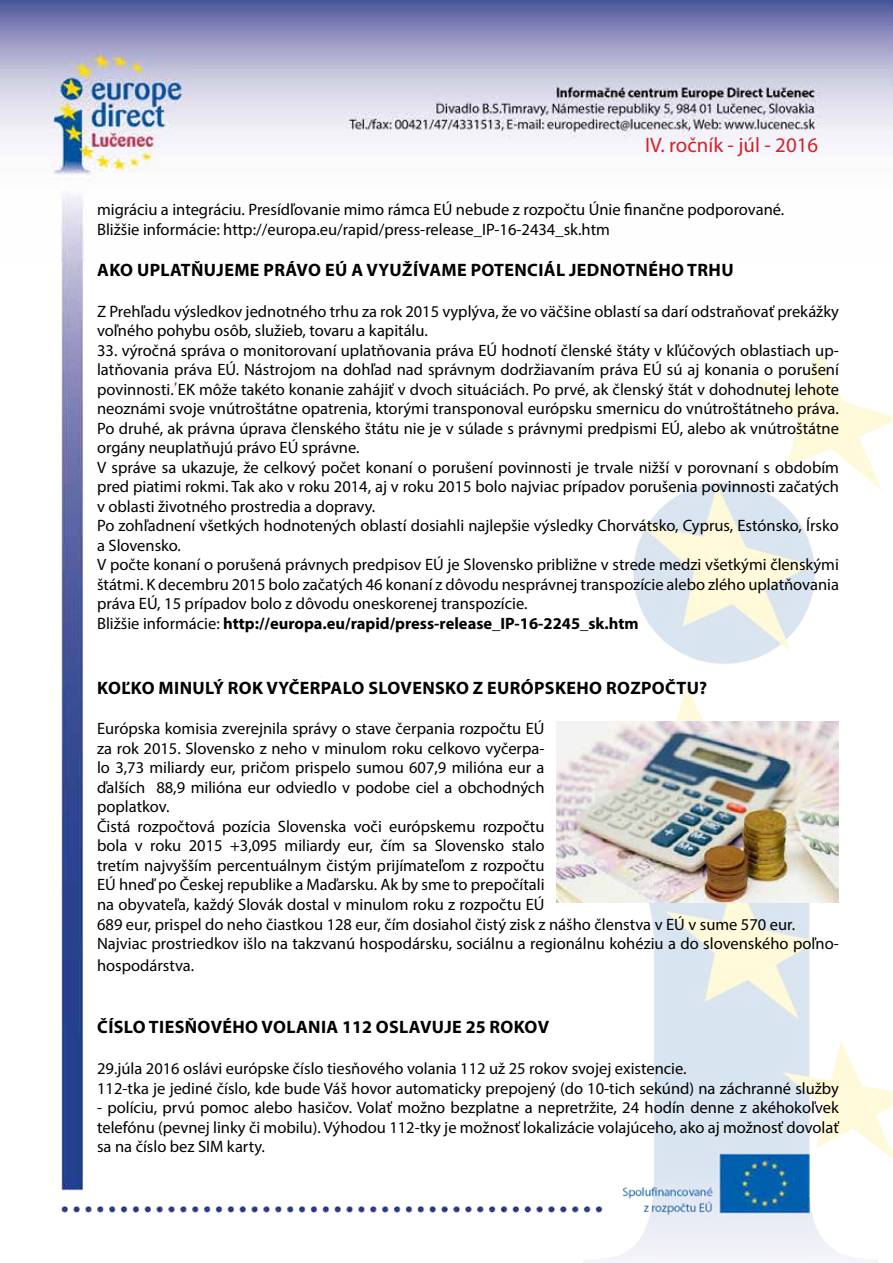
<style>
.page{position:relative;width:893px;height:1263px;background:#fff}
.page>*{position:absolute;margin:0;border:0;box-sizing:border-box;transform-origin:0 0}
.t1{font:20.85px "Myriad Pro";color:#d2232a}
.t2{font:700 18px "Myriad Pro";letter-spacing:.02em;color:#000}
.t3{font:16.5px/19.5px "Myriad Pro";color:#000}
.s1{font-weight:700}
</style>
<div class="page">
<img style="left:0;top:0;width:893px;height:1263px">
<img style="left:556px;top:722px;width:283px;height:180px">
<p class="t1" style="left:645px;top:132px;width:175px">IV. ročník - júl - 2016</p>
<p class="t3" style="left:97px;top:200px;width:689px">migráciu a integráciu. Presídľovanie mimo rámca EÚ nebude z rozpočtu Únie finančne podporované.<br>Bližšie informácie: http://europa.eu/rapid/press-release_IP-16-2434_sk.htm</p>
<p class="t2" style="left:97px;top:258px;width:638px">AKO UPLATŇUJEME PRÁVO EÚ A VYUŽÍVAME POTENCIÁL JEDNOTNÉHO TRHU</p>
<p class="t3" style="left:97px;top:301px;width:743px">Z Prehľadu výsledkov jednotného trhu za rok 2015 vyplýva, že vo väčšine oblastí sa darí odstraňovať prekážky voľného pohybu osôb, služieb, tovaru a kapitálu.</p>
<p class="t3" style="left:97px;top:340px;width:743px">33. výročná správa o monitorovaní uplatňovania práva EÚ hodnotí členské štáty v kľúčových oblastiach up&shy;latňovania práva EÚ. Nástrojom na dohľad nad správnym dodržiavaním práva EÚ sú aj konania o porušení povinnosti. EK môže takéto konanie zahájiť v dvoch situáciách. Po prvé, ak členský štát v dohodnutej lehote neoznámi svoje vnútroštátne opatrenia, ktorými transponoval európsku smernicu do vnútroštátneho práva.<br>Po druhé, ak právna úprava členského štátu nie je v súlade s právnymi predpismi EÚ, alebo ak vnútroštátne orgány neuplatňujú právo EÚ správne.<br>V správe sa ukazuje, že celkový počet konaní o porušení povinnosti je trvale nižší v porovnaní s obdobím pred piatimi rokmi. Tak ako v roku 2014, aj v roku 2015 bolo najviac prípadov porušenia povinnosti začatých v oblasti životného prostredia a dopravy.<br>Po zohľadnení všetkých hodnotených oblastí dosiahli najlepšie výsledky Chorvátsko, Cyprus, Estónsko, Írsko a Slovensko.<br>V počte konaní o porušená právnych predpisov EÚ je Slovensko približne v strede medzi všetkými členskými štátmi. K decembru 2015 bolo začatých 46 konaní z dôvodu nesprávnej transpozície alebo zlého uplatňovania práva EÚ, 15 prípadov bolo z dôvodu oneskorenej transpozície.<br>Bližšie informácie: <span class="s1">HTTP://EUROPA.EU/RAPID/PRESS-RELEASE_IP-16-2245_SK.HTM</span></p>
<p class="t2" style="left:97px;top:676px;width:611px">KOĽKO MINULÝ ROK VYČERPALO SLOVENSKO Z EURÓPSKEHO ROZPOČTU?</p>
<p class="t3" style="left:97px;top:719px;width:449px">Európska komisia zverejnila správy o stave čerpania rozpočtu EÚ za rok 2015. Slovensko z neho v minulom roku celkovo vyčerpa&shy;lo 3,73 miliardy eur, pričom prispelo sumou 607,9 milióna eur a ďalších 88,9 milióna eur odviedlo v podobe ciel a obchodných poplatkov.<br>Čistá rozpočtová pozícia Slovenska voči európskemu rozpočtu bola v roku 2015 +3,095 miliardy eur, čím sa Slovensko stalo tretím najvyšším percentuálnym čistým prijímateľom z rozpočtu EÚ hneď po Českej republike a Maďarsku. Ak by sme to prepočítali na obyvateľa, každý Slovák dostal v minulom roku z rozpočtu EÚ</p>
<p class="t3" style="left:97px;top:914px;width:743px">689 eur, prispel do neho čiastkou 128 eur, čím dosiahol čistý zisk z nášho členstva v EÚ v sume 570 eur.<br>Najviac prostriedkov išlo na takzvanú hospodársku, sociálnu a regionálnu kohéziu a do slovenského poľno-</p>
<p class="t3" style="left:97px;top:955px;width:99px">hospodárstva.</p>
<p class="t2" style="left:97px;top:1015px;width:453px">ČÍSLO TIESŇOVÉHO VOLANIA 112 OSLAVUJE 25 ROKOV</p>
<p class="t3" style="left:97px;top:1059px;width:743px">29.júla 2016 oslávi európske číslo tiesňového volania 112 už 25 rokov svojej existencie.<br>112-tka je jediné číslo, kde bude Váš hovor automaticky prepojený (do 10-tich sekúnd) na záchranné služby</p>
<p class="t3" style="left:97px;top:1098px;width:743px;text-align:justify">- políciu, prvú pomoc alebo hasičov. Volať možno bezplatne a nepretržite, 24 hodín denne z akéhokoľvek telefónu (pevnej linky či mobilu). Výhodou 112-tky je možnosť lokalizácie volajúceho, ako aj možnosť dovolať sa na číslo bez SIM karty.</p>
</div>
